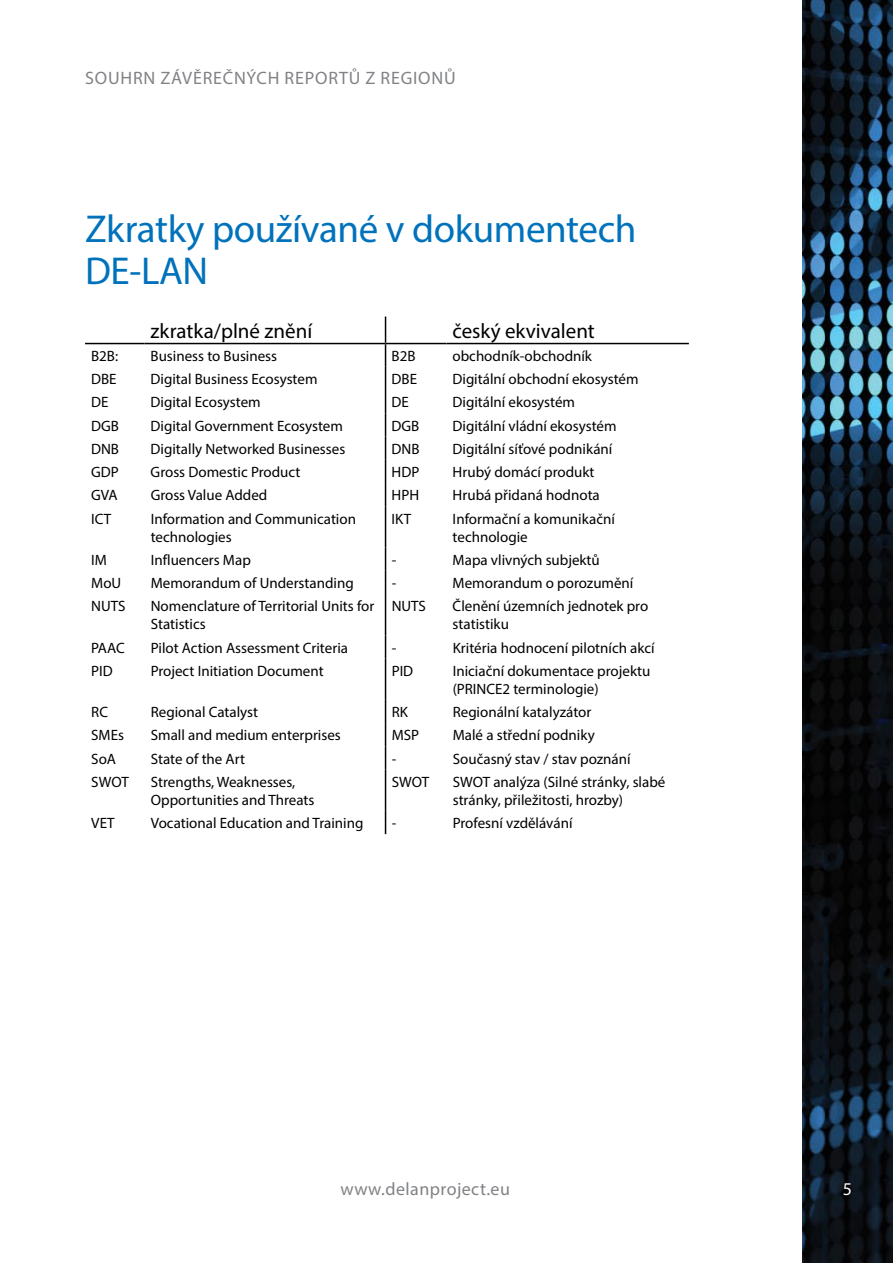
<style>
.page{position:relative;width:893px;height:1263px;background:#fff}
.page>*{position:absolute;margin:0;border:0;box-sizing:border-box;transform-origin:0 0}
.t1{font:39px/42px "Myriad Pro";letter-spacing:-.01em;color:#0072bc}
.t2{font:21px "Myriad Pro";color:#000}
.t3{font:18px "Myriad Pro";letter-spacing:.045em;color:#808285}
.t4{font:18px "Myriad Pro";letter-spacing:.025em;color:#808285}
.t5{font:18px "Myriad Pro";color:#fff}
.t6{font:15px/18px "Myriad Pro";color:#000}
</style>
<div class="page">
<img style="left:802px;top:0;width:91px;height:1263px">
<svg style="left:85px;top:316px;width:604px;height:190px"></svg>
<hr style="left:385px;top:506px;width:1px;height:42px;background:#000">
<svg style="left:385px;top:548px;width:1px;height:46px"></svg>
<hr style="left:385px;top:594px;width:1px;height:41px;background:#000">
<svg style="left:385px;top:635px;width:1px;height:24px"></svg>
<hr style="left:385px;top:659px;width:1px;height:41px;background:#000">
<svg style="left:385px;top:700px;width:1px;height:70px"></svg>
<hr style="left:385px;top:770px;width:1px;height:41px;background:#000">
<svg style="left:385px;top:811px;width:1px;height:23px"></svg>
<hr style="left:85px;top:343px;width:60px;height:1px;background:#000">
<hr style="left:145px;top:343px;width:241px;height:1px;background:#000">
<hr style="left:386px;top:343px;width:60px;height:1px;background:#000">
<hr style="left:446px;top:343px;width:243px;height:1px;background:#000">
<p class="t3" style="left:85px;top:67px;width:372px">SOUHRN ZÁVĚREČNÝCH REPORTŮ Z REGIONŮ</p>
<h1 class="t1" style="left:85px;top:207px;width:553px">Zkratky používané v dokumentech<br>DE-LAN</h1>
<h2 class="t2" style="left:151px;top:318px;width:163px">zkratka/plné znění</h2>
<h2 class="t2" style="left:452px;top:318px;width:144px">český ekvivalent</h2>
<p class="t6" style="left:91px;top:346px;width:29px">B2B:</p>
<p class="t6" style="left:151px;top:346px;width:128px">Business to Business</p>
<p class="t6" style="left:392px;top:346px;width:24px">B2B</p>
<p class="t6" style="left:452px;top:346px;width:141px">obchodník-obchodník</p>
<p class="t6" style="left:91px;top:370px;width:27px">DBE</p>
<p class="t6" style="left:151px;top:370px;width:168px">Digital Business Ecosystem</p>
<p class="t6" style="left:392px;top:370px;width:27px">DBE</p>
<p class="t6" style="left:452px;top:370px;width:188px">Digitální obchodní ekosystém</p>
<p class="t6" style="left:91px;top:393px;width:19px">DE</p>
<p class="t6" style="left:151px;top:393px;width:112px">Digital Ecosystem</p>
<p class="t6" style="left:392px;top:393px;width:19px">DE</p>
<p class="t6" style="left:452px;top:393px;width:124px">Digitální ekosystém</p>
<p class="t6" style="left:91px;top:416px;width:28px">DGB</p>
<p class="t6" style="left:151px;top:416px;width:194px">Digital Government Ecosystem</p>
<p class="t6" style="left:392px;top:416px;width:28px">DGB</p>
<p class="t6" style="left:453px;top:416px;width:166px">Digitální vládní ekosystém</p>
<p class="t6" style="left:91px;top:439px;width:28px">DNB</p>
<p class="t6" style="left:151px;top:439px;width:196px">Digitally Networked Businesses</p>
<p class="t6" style="left:392px;top:439px;width:28px">DNB</p>
<p class="t6" style="left:453px;top:439px;width:161px">Digitální síťové podnikání</p>
<p class="t6" style="left:91px;top:463px;width:29px">GDP</p>
<p class="t6" style="left:151px;top:463px;width:151px">Gross Domestic Product</p>
<p class="t6" style="left:392px;top:463px;width:29px">HDP</p>
<p class="t6" style="left:453px;top:463px;width:143px">Hrubý domácí produkt</p>
<p class="t6" style="left:91px;top:486px;width:28px">GVA</p>
<p class="t6" style="left:151px;top:486px;width:118px">Gross Value Added</p>
<p class="t6" style="left:392px;top:486px;width:29px">HPH</p>
<p class="t6" style="left:453px;top:486px;width:149px">Hrubá přidaná hodnota</p>
<p class="t6" style="left:91px;top:509px;width:22px">ICT</p>
<p class="t6" style="left:151px;top:509px;width:207px">Information and Communication technologies</p>
<p class="t6" style="left:392px;top:509px;width:21px">IKT</p>
<p class="t6" style="left:453px;top:509px;width:164px">Informační a komunikační technologie</p>
<p class="t6" style="left:91px;top:550px;width:17px">IM</p>
<p class="t6" style="left:151px;top:550px;width:102px">Influencers Map</p>
<p class="t6" style="left:392px;top:550px;width:6px">-</p>
<p class="t6" style="left:453px;top:550px;width:149px">Mapa vlivných subjektů</p>
<p class="t6" style="left:91px;top:574px;width:32px">MoU</p>
<p class="t6" style="left:151px;top:574px;width:205px">Memorandum of Understanding</p>
<p class="t6" style="left:392px;top:574px;width:6px">-</p>
<p class="t6" style="left:453px;top:574px;width:182px">Memorandum o porozumění</p>
<p class="t6" style="left:91px;top:597px;width:36px">NUTS</p>
<p class="t6" style="left:151px;top:597px;width:225px">Nomenclature of Territorial Units for<br>Statistics</p>
<p class="t6" style="left:392px;top:597px;width:36px">NUTS</p>
<p class="t6" style="left:453px;top:597px;width:197px">Členění územních jednotek pro statistiku</p>
<p class="t6" style="left:91px;top:638px;width:35px">PAAC</p>
<p class="t6" style="left:151px;top:638px;width:199px">Pilot Action Assessment Criteria</p>
<p class="t6" style="left:392px;top:638px;width:6px">-</p>
<p class="t6" style="left:453px;top:638px;width:204px">Kritéria hodnocení pilotních akcí</p>
<p class="t6" style="left:91px;top:661px;width:23px">PID</p>
<p class="t6" style="left:151px;top:661px;width:174px">Project Initiation Document</p>
<p class="t6" style="left:392px;top:661px;width:23px">PID</p>
<p class="t6" style="left:453px;top:661px;width:199px">Iniciační dokumentace projektu (PRINCE2 terminologie)</p>
<p class="t6" style="left:91px;top:703px;width:18px">RC</p>
<p class="t6" style="left:151px;top:703px;width:109px">Regional Catalyst</p>
<p class="t6" style="left:392px;top:703px;width:18px">RK</p>
<p class="t6" style="left:453px;top:703px;width:140px">Regionální katalyzátor</p>
<p class="t6" style="left:91px;top:726px;width:34px">SMEs</p>
<p class="t6" style="left:151px;top:726px;width:192px">Small and medium enterprises</p>
<p class="t6" style="left:392px;top:726px;width:29px">MSP</p>
<p class="t6" style="left:453px;top:726px;width:144px">Malé a střední podniky</p>
<p class="t6" style="left:91px;top:749px;width:26px">SoA</p>
<p class="t6" style="left:151px;top:749px;width:96px">State of the Art</p>
<p class="t6" style="left:392px;top:749px;width:6px">-</p>
<p class="t6" style="left:453px;top:749px;width:179px">Současný stav / stav poznání</p>
<p class="t6" style="left:91px;top:772px;width:39px">SWOT</p>
<p class="t6" style="left:151px;top:772px;width:165px">Strengths, Weaknesses,<br>Opportunities and Threats</p>
<p class="t6" style="left:392px;top:772px;width:39px">SWOT</p>
<p class="t6" style="left:453px;top:772px;width:214px">SWOT analýza (Silné stránky, slabé stránky, přiležitosti, hrozby)</p>
<p class="t6" style="left:91px;top:814px;width:25px">VET</p>
<p class="t6" style="left:151px;top:814px;width:214px">Vocational Education and Training</p>
<p class="t6" style="left:392px;top:814px;width:6px">-</p>
<p class="t6" style="left:453px;top:814px;width:121px">Profesní vzdělávání</p>
<p class="t4" style="left:340px;top:1178px;width:171px">www.delanproject.eu</p>
<p class="t5" style="left:843px;top:1178px;width:11px">5</p>
</div>
